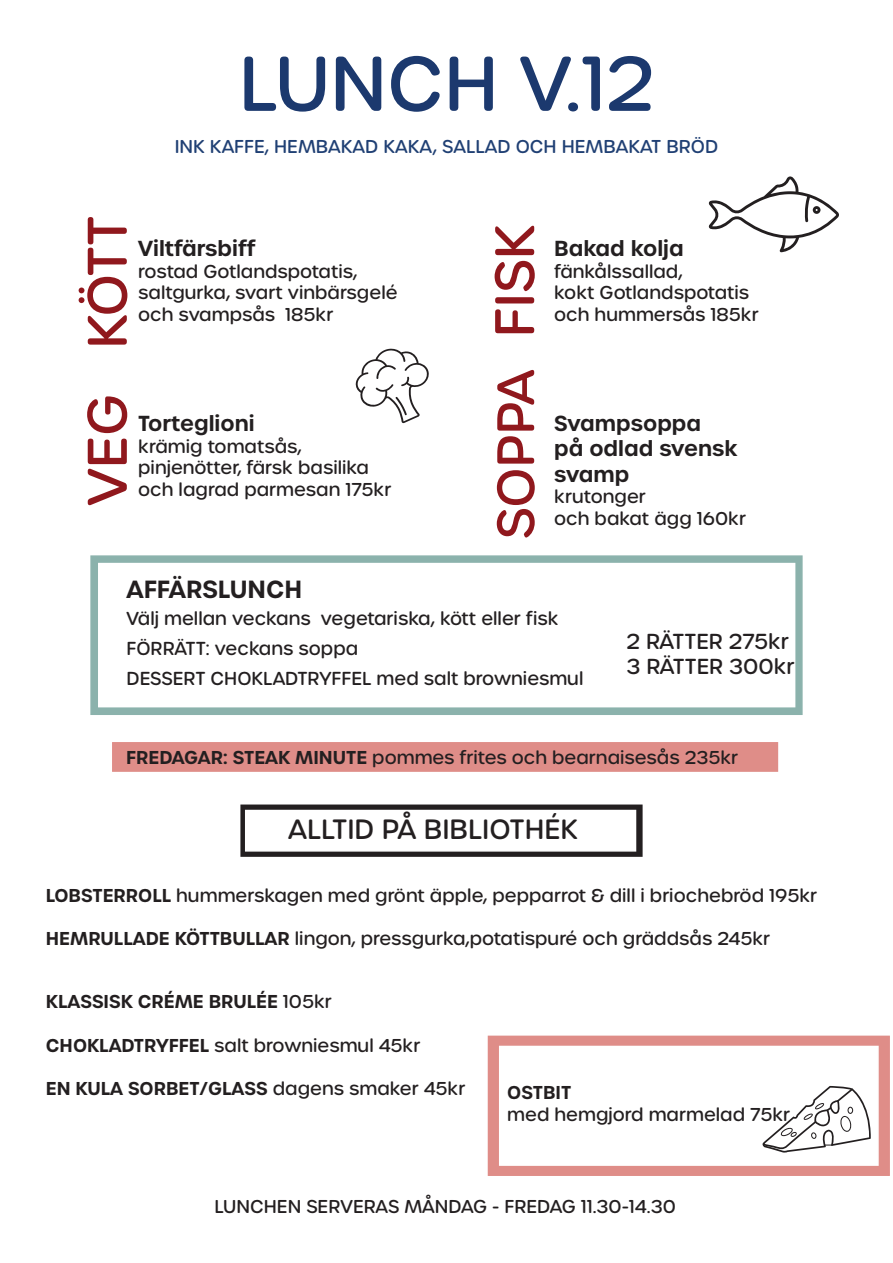
<style>
.page{position:relative;width:893px;height:1263px;background:#fff}
.page>*{position:absolute;margin:0;border:0;box-sizing:border-box;transform-origin:0 0}
.t1{font:500 75px "Urbane Rounded";color:#1c396e}
.t2{font:500 54px "Urbane Rounded";color:#90181d}
.t3{font:500 51px "Urbane Rounded";letter-spacing:-.005em;color:#90181d}
.t4{font:500 27px "Urbane Rounded";color:#231f20}
.t5{font:600 24px "Urbane";color:#231f20}
.t6{font:600 21px/25.2px "Urbane";color:#231f20}
.t7{font:500 21px "Urbane Rounded";color:#231f20}
.t8{font:500 18.15px "Urbane Rounded";color:#231f20}
.t9{font:500 18px "Urbane Rounded";color:#231f20}
.t10{font:600 18px "Urbane";color:#231f20}
.t11{font:500 18px "Urbane Rounded";color:#204074}
.s1{font-family:"Urbane";font-weight:600}
.s2{font-family:"Urbane Rounded";font-weight:500}
</style>
<div class="page">
<div style="left:112px;top:742px;width:666px;height:30px;background:#df8d88;border:2px solid #df8d88"></div>
<svg style="left:709px;top:176px;width:130px;height:76px"></svg>
<svg style="left:90px;top:555px;width:713px;height:160px;background:#92b6b1"></svg>
<div style="left:98px;top:563px;width:697px;height:144px;background:#fff"></div>
<svg style="left:355px;top:348px;width:74px;height:75px"></svg>
<svg style="left:243px;top:807px;width:397px;height:47px;background:#3f3c3d"></svg>
<div style="left:240px;top:804px;width:403px;height:53px;border:2px solid #231f20"></div>
<div style="left:245px;top:810px;width:391px;height:41px;background:#fff"></div>
<div style="left:488px;top:1035px;width:402px;height:141px;background:#df8d88;border:2px solid #df8d88"></div>
<div style="left:499px;top:1046px;width:380px;height:120px;background:#fff;border:2px solid #fff"></div>
<svg style="left:763px;top:1086px;width:108px;height:66px"></svg>
<p class="t1" style="left:239px;top:34px;width:417px">LUNCH V.12</p>
<p class="t11" style="left:175px;top:134px;width:545px">INK KAFFE, HEMBAKAD KAKA, SALLAD OCH HEMBAKAT BRÖD</p>
<p class="t2" style="left:72px;top:349px;width:135px;rotate:-90deg">KÖTT</p>
<p class="t6" style="left:138px;top:236px;width:119px">Viltfärsbiff</p>
<p class="t9" style="left:138px;top:259px;width:221px">rostad Gotlandspotatis,</p>
<p class="t9" style="left:138px;top:281px;width:261px">saltgurka, svart vinbärsgelé</p>
<p class="t9" style="left:138px;top:302px;width:197px">och svampsås 185kr</p>
<p class="t2" style="left:72px;top:506px;width:114px;rotate:-90deg">VEG</p>
<p class="t6" style="left:138px;top:411px;width:118px">Torteglioni</p>
<p class="t9" style="left:138px;top:434px;width:165px">krämig tomatsås,</p>
<p class="t9" style="left:138px;top:456px;width:232px">pinjenötter, färsk basilika</p>
<p class="t9" style="left:138px;top:478px;width:255px">och lagrad parmesan 175kr</p>
<p class="t2" style="left:479px;top:337px;width:115px;rotate:-90deg">FISK</p>
<p class="t3" style="left:482px;top:539px;width:171px;rotate:-90deg">SOPPA</p>
<p class="t6" style="left:554px;top:236px;width:131px">Bakad kolja</p>
<p class="t9" style="left:554px;top:259px;width:130px">fänkålssallad,</p>
<p class="t9" style="left:554px;top:281px;width:197px">kokt Gotlandspotatis</p>
<p class="t9" style="left:554px;top:302px;width:206px">och hummersås 185kr</p>
<p class="t6" style="left:554px;top:411px;width:149px">Svampsoppa</p>
<p class="t6" style="left:554px;top:436px;width:185px">på odlad svensk svamp</p>
<p class="t9" style="left:554px;top:485px;width:93px">krutonger</p>
<p class="t9" style="left:554px;top:506px;width:193px">och bakat ägg 160kr</p>
<p class="t5" style="left:127px;top:573px;width:177px">AFFÄRSLUNCH</p>
<p class="t8" style="left:127px;top:606px;width:434px">Välj mellan veckans vegetariska, kött eller fisk</p>
<p class="t8" style="left:127px;top:636px;width:233px">FÖRRÄTT: veckans soppa</p>
<p class="t8" style="left:127px;top:666px;width:458px">DESSERT CHOKLADTRYFFEL med salt browniesmul</p>
<p class="t7" style="left:627px;top:628px;width:164px">2 RÄTTER 275kr</p>
<p class="t7" style="left:627px;top:653px;width:170px">3 RÄTTER 300kr</p>
<p class="t9" style="left:126px;top:746px;width:613px"><span class="s1">FREDAGAR: STEAK MINUTE</span> pommes frites och bearnaisesås 235kr</p>
<p class="t4" style="left:288px;top:811px;width:292px">ALLTID PÅ BIBLIOTHÉK</p>
<p class="t9" style="left:46px;top:883px;width:773px"><span class="s1">LOBSTERROLL</span> hummerskagen med grönt äpple, pepparrot &amp; dill i briochebröd 195kr</p>
<p class="t9" style="left:46px;top:927px;width:726px"><span class="s1">HEMRULLADE KÖTTBULLAR</span> lingon, pressgurka,potatispuré och gräddsås 245kr</p>
<p class="t10" style="left:46px;top:989px;width:287px">KLASSISK CRÉME BRULÉE <span class="s2">105kr</span></p>
<p class="t9" style="left:46px;top:1033px;width:376px"><span class="s1">CHOKLADTRYFFEL</span> salt browniesmul 45kr</p>
<p class="t10" style="left:46px;top:1076px;width:421px">EN KULA SORBET/GLASS <span class="s2">dagens smaker 45kr</span></p>
<p class="t10" style="left:507px;top:1080px;width:66px">OSTBIT</p>
<p class="t9" style="left:507px;top:1102px;width:284px">med hemgjord marmelad 75kr</p>
<p class="t9" style="left:215px;top:1194px;width:463px">LUNCHEN SERVERAS MÅNDAG - FREDAG 11.30-14.30</p>
</div>
